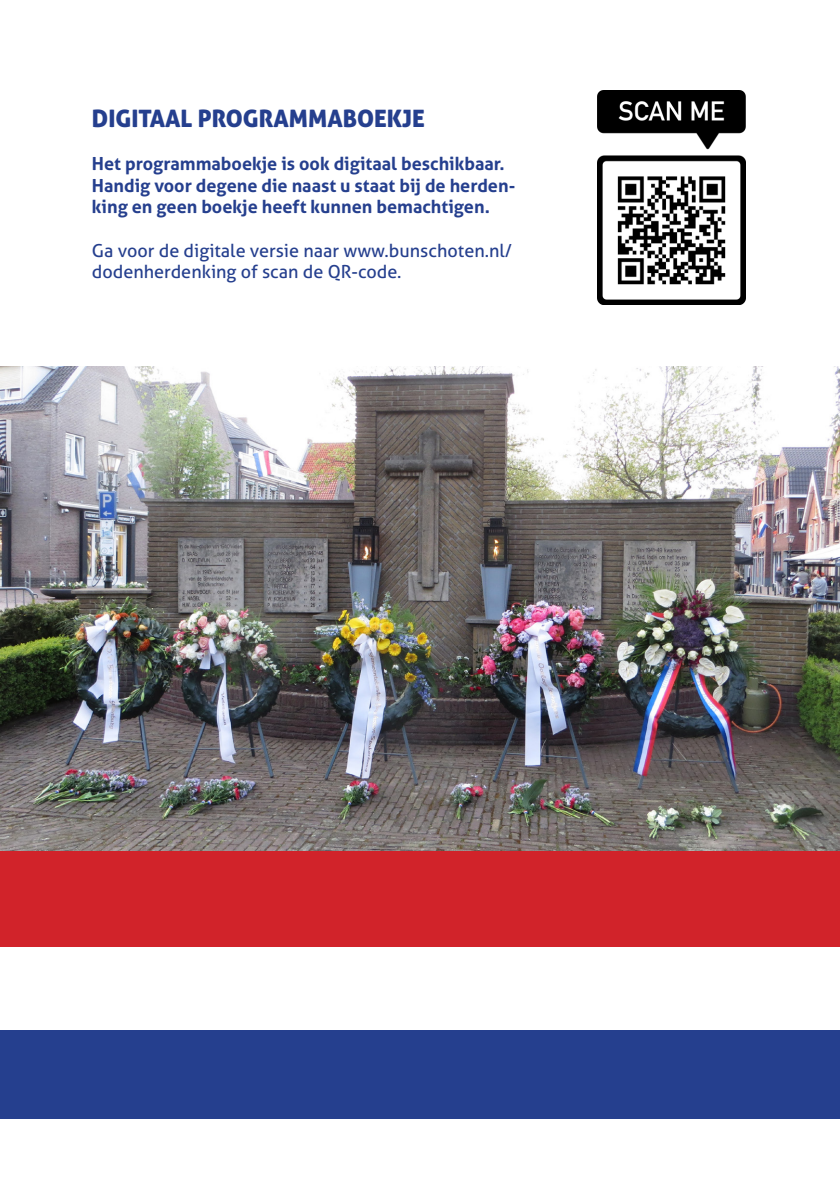
<style>
.page{position:relative;width:840px;height:1191px;background:#fff}
.page>*{position:absolute;margin:0;border:0;box-sizing:border-box;transform-origin:0 0}
.t1{font:24px "Aller Display";color:#253f8e}
.t2{font:700 18px/21.6px "Aller";color:#253f8e}
.t3{font:18px/21.6px "Aller";color:#253f8e}
</style>
<div class="page">
<div style="left:0;top:1021px;width:839px;height:97px;background:#253f8e"></div>
<div style="left:0;top:850px;width:839px;height:98px;background:#d1232a"></div>
<div style="left:0;top:947px;width:839px;height:83px;background:#fff"></div>
<img style="left:597px;top:91px;width:148px;height:213px">
<img style="left:0;top:367px;width:839px;height:483px">
<p class="t1" style="left:92px;top:103px;width:334px">DIGITAAL PROGRAMMABOEKJE</p>
<p class="t2" style="left:92px;top:153px;width:424px">Het programmaboekje is ook digitaal beschikbaar.<br>Handig voor degene die naast u staat bij de herden&shy;king en geen boekje heeft kunnen bemachtigen.</p>
<p class="t3" style="left:92px;top:239px;width:421px">Ga voor de digitale versie naar www.bunschoten.nl/ dodenherdenking of scan de QR-code.</p>
</div>
